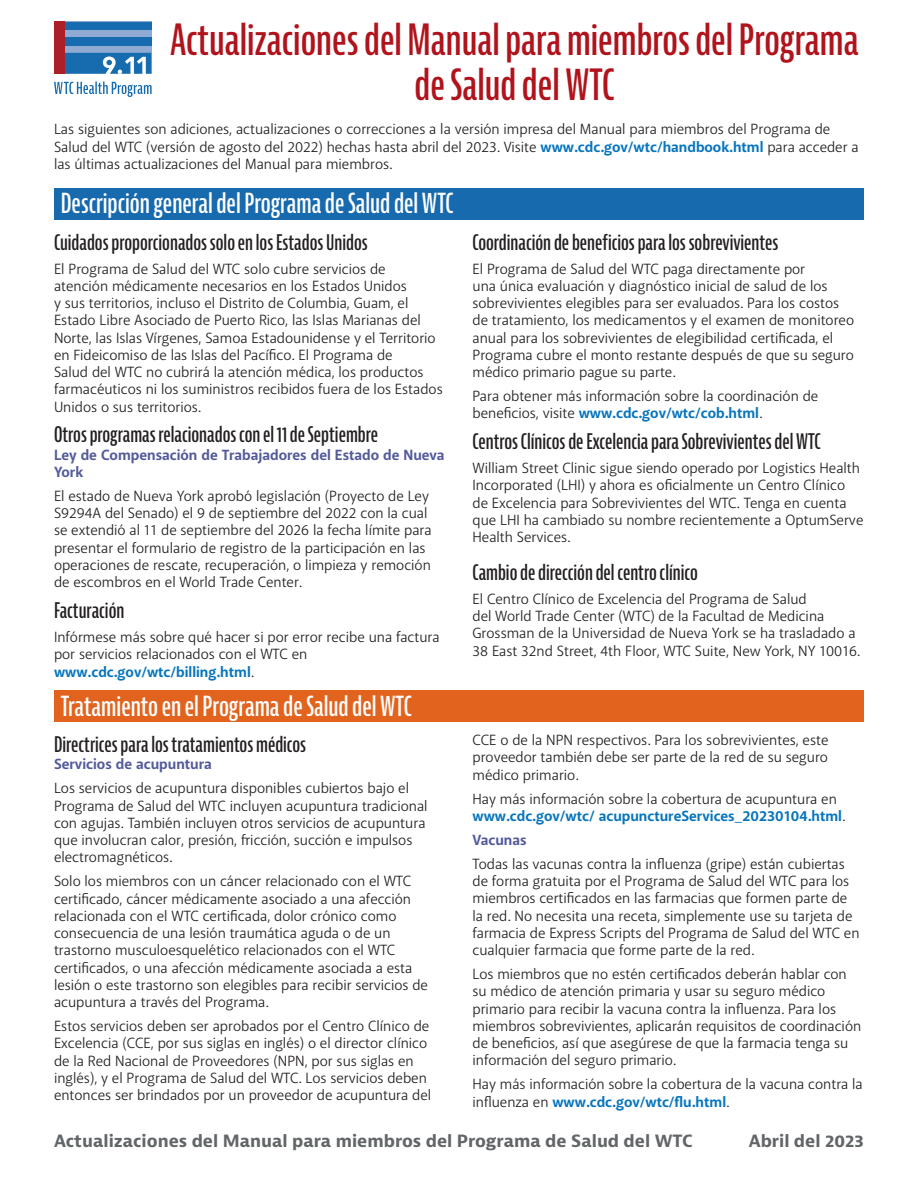
<style>
.page{position:relative;width:918px;height:1188px;background:#fff}
.page>*{position:absolute;margin:0;border:0;box-sizing:border-box;transform-origin:0 0}
.Heading_1{font:600 extra-condensed 42px/45px "Bernina Sans";color:#b0131c;text-align:center}
.Ribbon_Heading_1_Blu{font:600 extra-condensed 27px "Bernina Sans";color:#fff}
.Ribbon_Heading_1_Ora{font:600 extra-condensed 27px "Bernina Sans";color:#fff}
.Heading_3{font:600 extra-condensed 21px "Bernina Sans";color:#231f20}
.Body{font:600 extra-condensed 21px "Bernina Sans";color:#231f20}
.t1{font:700 16.5px "Bernina Sans";color:#626668}
.Body-2{font:15px/17.2px "Akagi Pro";color:#231f20}
.Body-3{font:700 15px/17.2px "Akagi Pro";color:#0775bd}
.sub_header{font:700 15px/17.2px "Akagi Pro";color:#535a9a}
.s1{font-weight:700;color:#0775bd}
.s2{font-weight:400;color:#231f20}
</style>
<div class="page">
<svg style="left:54px;top:82px;width:98px;height:15px"></svg>
<div style="left:64px;top:30px;width:88px;height:7px;background:#90abd3"></div>
<div style="left:64px;top:45px;width:88px;height:8px;background:#90abd3"></div>
<div style="left:64px;top:37px;width:88px;height:8px;background:#166caf"></div>
<div style="left:64px;top:22px;width:88px;height:8px;background:#166caf"></div>
<div style="left:54px;top:22px;width:10px;height:52px;background:#ab2127"></div>
<svg style="left:64px;top:53px;width:88px;height:21px;background:#3f84bb"></svg>
<div style="left:54px;top:188px;width:810px;height:31px;background:#186aae"></div>
<div style="left:54px;top:690px;width:810px;height:32px;background:#e1631e"></div>
<h1 class="Heading_1" style="left:170px;top:19px;width:690px">Actualizaciones del Manual para miembros del Programa de Salud del WTC</h1>
<p class="Body-2" style="left:54px;top:121px;width:806px">Las siguientes son adiciones, actualizaciones o correcciones a la versión impresa del Manual para miembros del Programa de<br>Salud del WTC (versión de agosto del 2022) hechas hasta abril del 2023. Visite <span class="s1">www.cdc.gov/wtc/handbook.html</span> para acceder a las últimas actualizaciones del Manual para miembros.</p>
<h2 class="Ribbon_Heading_1_Blu" style="left:61px;top:188px;width:394px">Descripción general del Programa de Salud del WTC</h2>
<h3 class="Heading_3" style="left:54px;top:230px;width:315px">Cuidados proporcionados solo en los Estados Unidos</h3>
<p class="Body-2" style="left:54px;top:260px;width:390px">El Programa de Salud del WTC solo cubre servicios de atención médicamente necesarios en los Estados Unidos<br>y sus territorios, incluso el Distrito de Columbia, Guam, el Estado Libre Asociado de Puerto Rico, las Islas Marianas del Norte, las Islas Vírgenes, Samoa Estadounidense y el Territorio en Fideicomiso de las Islas del Pacífico. El Programa de<br>Salud del WTC no cubrirá la atención médica, los productos farmacéuticos ni los suministros recibidos fuera de los Estados Unidos o sus territorios.</p>
<h3 class="Heading_3" style="left:54px;top:423px;width:326px">Otros programas relacionados con el 11 de Septiembre</h3>
<p class="sub_header" style="left:54px;top:446px;width:392px">Ley de Compensación de Trabajadores del Estado de Nueva<br>York</p>
<p class="Body-2" style="left:54px;top:487px;width:379px">El estado de Nueva York aprobó legislación (Proyecto de Ley S9294A del Senado) el 9 de septiembre del 2022 con la cual se extendió al 11 de septiembre del 2026 la fecha límite para presentar el formulario de registro de la participación en las operaciones de rescate, recuperación, o limpieza y remoción de escombros en el World Trade Center.</p>
<p class="Body" style="left:54px;top:599px;width:72px">Facturación</p>
<p class="Body-2" style="left:54px;top:629px;width:387px">Infórmese más sobre qué hacer si por error recibe una factura por servicios relacionados con el WTC en <span class="s1">www.cdc.gov/wtc/billing.html</span>.</p>
<h3 class="Heading_3" style="left:472px;top:230px;width:307px">Coordinación de beneficios para los sobrevivientes</h3>
<p class="Body-2" style="left:472px;top:260px;width:383px">El Programa de Salud del WTC paga directamente por<br>una única evaluación y diagnóstico inicial de salud de los sobrevivientes elegibles para ser evaluados. Para los costos de tratamiento, los medicamentos y el examen de monitoreo anual para los sobrevivientes de elegibilidad certificada, el Programa cubre el monto restante después de que su seguro médico primario pague su parte.</p>
<p class="Body-2" style="left:472px;top:388px;width:347px">Para obtener más información sobre la coordinación de beneficios, visite <span class="s1">www.cdc.gov/wtc/cob.html</span>.</p>
<h3 class="Heading_3" style="left:472px;top:430px;width:350px">Centros Clínicos de Excelencia para Sobrevivientes del WTC</h3>
<p class="Body-2" style="left:472px;top:460px;width:392px">William Street Clinic sigue siendo operado por Logistics Health Incorporated (LHI) y ahora es oficialmente un Centro Clínico de Excelencia para Sobrevivientes del WTC. Tenga en cuenta que LHI ha cambiado su nombre recientemente a OptumServe Health Services.</p>
<h3 class="Heading_3" style="left:472px;top:560px;width:227px">Cambio de dirección del centro clínico</h3>
<p class="Body-2" style="left:472px;top:590px;width:389px">El Centro Clínico de Excelencia del Programa de Salud<br>del World Trade Center (WTC) de la Facultad de Medicina Grossman de la Universidad de Nueva York se ha trasladado a 38 East 32nd Street, 4th Floor, WTC Suite, New York, NY 10016.</p>
<h2 class="Ribbon_Heading_1_Ora" style="left:61px;top:691px;width:352px">Tratamiento en el Programa de Salud del WTC</h2>
<h3 class="Heading_3" style="left:54px;top:732px;width:254px">Directrices para los tratamientos médicos</h3>
<p class="sub_header" style="left:54px;top:756px;width:159px">Servicios de acupuntura</p>
<p class="Body-2" style="left:54px;top:780px;width:375px">Los servicios de acupuntura disponibles cubiertos bajo el Programa de Salud del WTC incluyen acupuntura tradicional con agujas. También incluyen otros servicios de acupuntura que involucran calor, presión, fricción, succión e impulsos electromagnéticos.</p>
<p class="Body-2" style="left:54px;top:873px;width:376px">Solo los miembros con un cáncer relacionado con el WTC certificado, cáncer médicamente asociado a una afección relacionada con el WTC certificada, dolor crónico como consecuencia de una lesión traumática aguda o de un trastorno musculoesquelético relacionados con el WTC certificados, o una afección médicamente asociada a esta lesión o este trastorno son elegibles para recibir servicios de acupuntura a través del Programa.</p>
<p class="Body-2" style="left:54px;top:1018px;width:379px">Estos servicios deben ser aprobados por el Centro Clínico de Excelencia (CCE, por sus siglas en inglés) o el director clínico de la Red Nacional de Proveedores (NPN, por sus siglas en inglés), y el Programa de Salud del WTC. Los servicios deben entonces ser brindados por un proveedor de acupuntura del</p>
<p class="Body-2" style="left:472px;top:732px;width:357px;text-align:justify">CCE o de la NPN respectivos. Para los sobrevivientes, este proveedor también debe ser parte de la red de su seguro médico primario.</p>
<p class="Body-3" style="left:472px;top:790px;width:374px"><span class="s2">Hay más información sobre la cobertura de acupuntura en </span>www.cdc.gov/wtc/ acupunctureServices_20230104.html<span class="s2">.</span></p>
<p class="sub_header" style="left:472px;top:832px;width:56px">Vacunas</p>
<p class="Body-2" style="left:472px;top:855px;width:389px">Todas las vacunas contra la influenza (gripe) están cubiertas de forma gratuita por el Programa de Salud del WTC para los miembros certificados en las farmacias que formen parte de la red. No necesita una receta, simplemente use su tarjeta de farmacia de Express Scripts del Programa de Salud del WTC en cualquier farmacia que forme parte de la red.</p>
<p class="Body-2" style="left:472px;top:966px;width:390px">Los miembros que no estén certificados deberán hablar con su médico de atención primaria y usar su seguro médico primario para recibir la vacuna contra la influenza. Para los miembros sobrevivientes, aplicarán requisitos de coordinación de beneficios, así que asegúrese de que la farmacia tenga su información del seguro primario.</p>
<p class="Body-2" style="left:472px;top:1076px;width:392px">Hay más información sobre la cobertura de la vacuna contra la influenza en <span class="s1">www.cdc.gov/wtc/flu.html</span>.</p>
<p class="t1" style="left:54px;top:1131px;width:640px">Actualizaciones del Manual para miembros del Programa de Salud del WTC</p>
<p class="t1" style="left:749px;top:1131px;width:117px">Abril del 2023</p>
</div>
